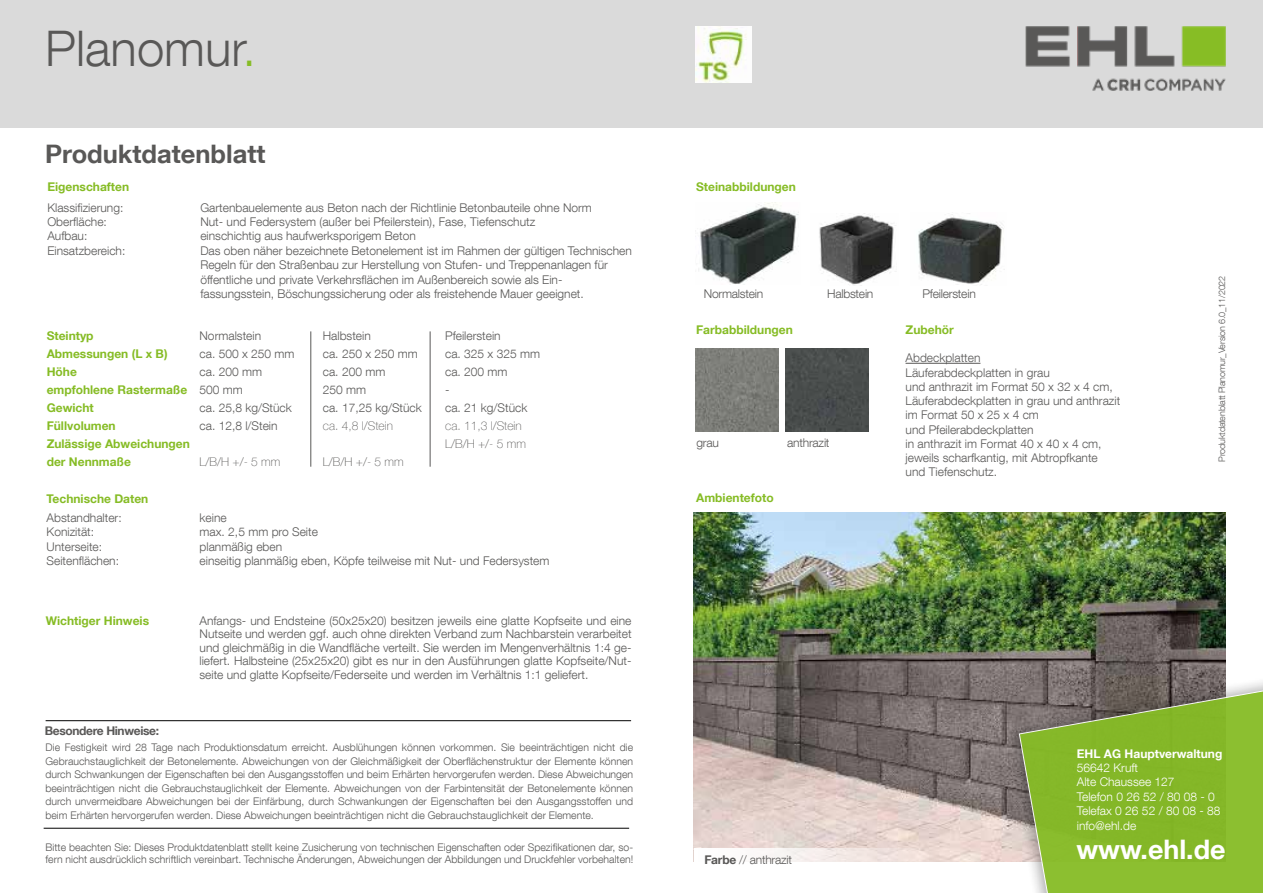
<style>
.page{position:relative;width:1263px;height:893px;background:#fff}
.page>*{position:absolute;margin:0;border:0;box-sizing:border-box;transform-origin:0 0}
.t1{font:300 49.05px "Helvetica Neue LT Com";color:#595857}
.t2{font:700 26.85px "Helvetica Neue LT Com";color:#fff}
.t3{font:700 25.5px "Helvetica Neue LT Com";color:#595857}
.t4{font:300 12px/18px "Helvetica Neue LT Com";color:#595857}
.t5{font:700 12px/18px "Helvetica Neue LT Com";color:#86bc25}
.t6{font:300 12px/14.4px "Helvetica Neue LT Com";color:#fff}
.t7{font:100 12px/18px "Helvetica Neue LT Com";color:#595857}
.t8{font:300 12px "Helvetica Neue LT Com";letter-spacing:-.02em;color:#595857}
.t9{font:700 12px "Helvetica Neue LT Com";color:#fff}
.t10{font:700 12px "Helvetica Neue LT Com";letter-spacing:-.03em;color:#595857}
.t11{font:300 10.5px/13.5px "Helvetica Neue LT Com";color:#595857;text-align:justify}
.t12{font:300 9px "Helvetica Neue LT Com";letter-spacing:-.02em;color:#595857}
.s1{color:#86bc25}
.s2{font-weight:700}
</style>
<div class="page">
<div style="left:0;top:0;width:1263px;height:128px;background:#dadada"></div>
<img style="left:1026px;top:26px;width:199px;height:65px">
<div style="left:786px;top:349px;width:82px;height:83px;background:#494d4d"></div>
<img style="left:695px;top:349px;width:83px;height:83px">
<img style="left:694px;top:512px;width:531px;height:349px">
<div style="left:1003px;top:671px;width:260px;height:222px;background:#000;opacity:.35"></div>
<svg style="left:1018px;top:684px;width:245px;height:209px;background:#87af3a"></svg>
<svg style="left:694px;top:848px;width:241px;height:14px"></svg>
<hr style="left:46px;top:720px;width:585px;height:1px;background:#000">
<img style="left:698px;top:203px;width:101px;height:81px">
<img style="left:819px;top:215px;width:77px;height:70px">
<img style="left:918px;top:213px;width:87px;height:72px">
<hr style="left:44px;top:828px;width:585px;height:1px;background:#000">
<img style="left:695px;top:26px;width:56px;height:56px">
<hr style="left:905px;top:363px;width:75px;height:1px;background:#595857">
<hr style="left:310px;top:331px;width:1px;height:136px;background:#595857">
<hr style="left:430px;top:331px;width:1px;height:136px;background:#595857">
<h1 class="t1" style="left:45px;top:19px;width:212px">Planomur<span class="s1">.</span></h1>
<h3 class="t3" style="left:45px;top:138px;width:222px">Produktdatenblatt</h3>
<p class="t5" style="left:47px;top:177px;width:83px">Eigenschaften</p>
<p class="t4" style="left:47px;top:198px;width:77px">Klassifizierung:</p>
<p class="t4" style="left:200px;top:198px;width:393px">Gartenbauelemente aus Beton nach der Richtlinie Betonbauteile ohne Norm</p>
<p class="t4" style="left:47px;top:212px;width:61px">Oberfläche:</p>
<p class="t4" style="left:200px;top:212px;width:336px">Nut- und Federsystem (außer bei Pfeilerstein), Fase, Tiefenschutz</p>
<p class="t4" style="left:47px;top:227px;width:42px">Aufbau:</p>
<p class="t4" style="left:200px;top:227px;width:217px">einschichtig aus haufwerksporigem Beton</p>
<p class="t4" style="left:47px;top:241px;width:80px">Einsatzbereich:</p>
<p class="t4" style="left:200px;top:243px;width:433px;line-height:14.4px">Das oben näher bezeichnete Betonelement ist im Rahmen der gültigen Technischen Regeln für den Straßenbau zur Herstellung von Stufen- und Treppenanlagen für öffentliche und private Verkehrsflächen im Außenbereich sowie als Ein&shy;fassungsstein, Böschungssicherung oder als freistehende Mauer geeignet.</p>
<p class="t5" style="left:47px;top:326px;width:145px">Steintyp<br>Abmessungen (L x B)<br>Höhe<br>empfohlene Rastermaße<br>Gewicht<br>Füllvolumen<br>Zulässige Abweichungen der Nennmaße</p>
<p class="t4" style="left:323px;top:326px;width:100px">Halbstein<br>ca. 250 x 250 mm ca. 200 mm<br>250 mm<br>ca. 17,25 kg/Stück</p>
<p class="t4" style="left:200px;top:326px;width:96px">Normalstein<br>ca. 500 x 250 mm ca. 200 mm<br>500 mm<br>ca. 25,8 kg/Stück ca. 12,8 l/Stein</p>
<p class="t7" style="left:200px;top:453px;width:82px">L/B/H +/- 5 mm</p>
<p class="t7" style="left:323px;top:417px;width:72px">ca. 4,8 l/Stein</p>
<p class="t7" style="left:323px;top:453px;width:82px">L/B/H +/- 5 mm</p>
<p class="t4" style="left:445px;top:326px;width:96px">Pfeilerstein<br>ca. 325 x 325 mm ca. 200 mm<br>-<br>ca. 21 kg/Stück</p>
<p class="t7" style="left:445px;top:417px;width:82px">ca. 11,3 l/Stein<br>L/B/H +/- 5 mm</p>
<p class="t5" style="left:47px;top:489px;width:103px">Technische Daten</p>
<p class="t4" style="left:47px;top:508px;width:77px">Abstandhalter:</p>
<p class="t4" style="left:200px;top:508px;width:29px">keine</p>
<p class="t4" style="left:47px;top:523px;width:49px">Konizität:</p>
<p class="t4" style="left:200px;top:523px;width:120px">max. 2,5 mm pro Seite</p>
<p class="t4" style="left:47px;top:537px;width:57px">Unterseite:</p>
<p class="t4" style="left:200px;top:537px;width:84px">planmäßig eben</p>
<p class="t4" style="left:47px;top:551px;width:74px">Seitenflächen:</p>
<p class="t4" style="left:200px;top:551px;width:351px">einseitig planmäßig eben, Köpfe teilweise mit Nut- und Federsystem</p>
<p class="t5" style="left:46px;top:611px;width:105px">Wichtiger Hinweis</p>
<p class="t10" style="left:45px;top:723px;width:116px">Besondere Hinweise:</p>
<p class="t4" style="left:199px;top:613px;width:434px;line-height:13.5px;text-align:justify">Anfangs- und Endsteine (50x25x20) besitzen jeweils eine glatte Kopfseite und eine Nutseite und werden ggf. auch ohne direkten Verband zum Nachbarstein verarbeitet und gleichmäßig in die Wandfläche verteilt. Sie werden im Mengenverhältnis 1:4 ge&shy;liefert. Halbsteine (25x25x20) gibt es nur in den Ausführungen glatte Kopfseite/Nut&shy;seite und glatte Kopfseite/Federseite und werden im Verhältnis 1:1 geliefert.</p>
<p class="t11" style="left:45px;top:740px;width:589px">Die Festigkeit wird 28 Tage nach Produktionsdatum erreicht. Ausblühungen können vorkommen. Sie beeinträchtigen nicht die Gebrauchstauglichkeit der Betonelemente. Abweichungen von der Gleichmäßigkeit der Oberflächenstruktur der Elemente können durch Schwankungen der Eigenschaften bei den Ausgangsstoffen und beim Erhärten hervorgerufen werden. Diese Abweichungen beeinträchtigen nicht die Gebrauchstauglichkeit der Elemente. Abweichungen von der Farbintensität der Betonelemente können durch unvermeidbare Abweichungen bei der Einfärbung, durch Schwankungen der Eigenschaften bei den Ausgangsstoffen und beim Erhärten hervorgerufen werden. Diese Abweichungen beeinträchtigen nicht die Gebrauchstauglichkeit der Elemente.</p>
<p class="t11" style="left:46px;top:841px;width:589px;line-height:12px">Bitte beachten Sie: Dieses Produktdatenblatt stellt keine Zusicherung von technischen Eigenschaften oder Spezifikationen dar, so&shy;fern nicht ausdrücklich schriftlich vereinbart. Technische Änderungen, Abweichungen der Abbildungen und Druckfehler vorbehalten!</p>
<p class="t5" style="left:696px;top:177px;width:101px">Steinabbildungen</p>
<p class="t8" style="left:704px;top:287px;width:61px">Normalstein</p>
<p class="t8" style="left:827px;top:287px;width:48px">Halbstein</p>
<p class="t8" style="left:922px;top:287px;width:55px">Pfeilerstein</p>
<p class="t5" style="left:696px;top:320px;width:98px">Farbabbildungen</p>
<p class="t4" style="left:696px;top:433px;width:24px">grau</p>
<p class="t8" style="left:787px;top:435px;width:44px">anthrazit</p>
<p class="t5" style="left:696px;top:488px;width:79px">Ambientefoto</p>
<p class="t5" style="left:905px;top:320px;width:50px">Zubehör</p>
<p class="t4" style="left:905px;top:351px;width:216px;line-height:14.2px">Abdeckplatten<br>Läuferabdeckplatten in grau<br>und anthrazit im Format 50 x 32 x 4 cm,<br>Läuferabdeckplatten in grau und anthrazit im Format 50 x 25 x 4 cm<br>und Pfeilerabdeckplatten<br>in anthrazit im Format 40 x 40 x 4 cm, jeweils scharfkantig, mit Abtropfkante und Tiefenschutz.</p>
<p class="t12" style="left:1216px;top:462px;width:187px;rotate:-90deg">Produktdatenblatt Planomur_Version 6.0_11/2022</p>
<p class="t8" style="left:704px;top:852px;width:89px"><span class="s2">Farbe</span> // anthrazit</p>
<p class="t9" style="left:1077px;top:746px;width:147px">EHL AG Hauptverwaltung</p>
<p class="t6" style="left:1077px;top:760px;width:145px">56642 Kruft<br>Alte Chaussee 127<br>Telefon 0 26 52 / 80 08 - 0<br>Telefax 0 26 52 / 80 08 - 88 info@ehl.de</p>
<h2 class="t2" style="left:1076px;top:832px;width:151px">www.ehl.de</h2>
</div>
